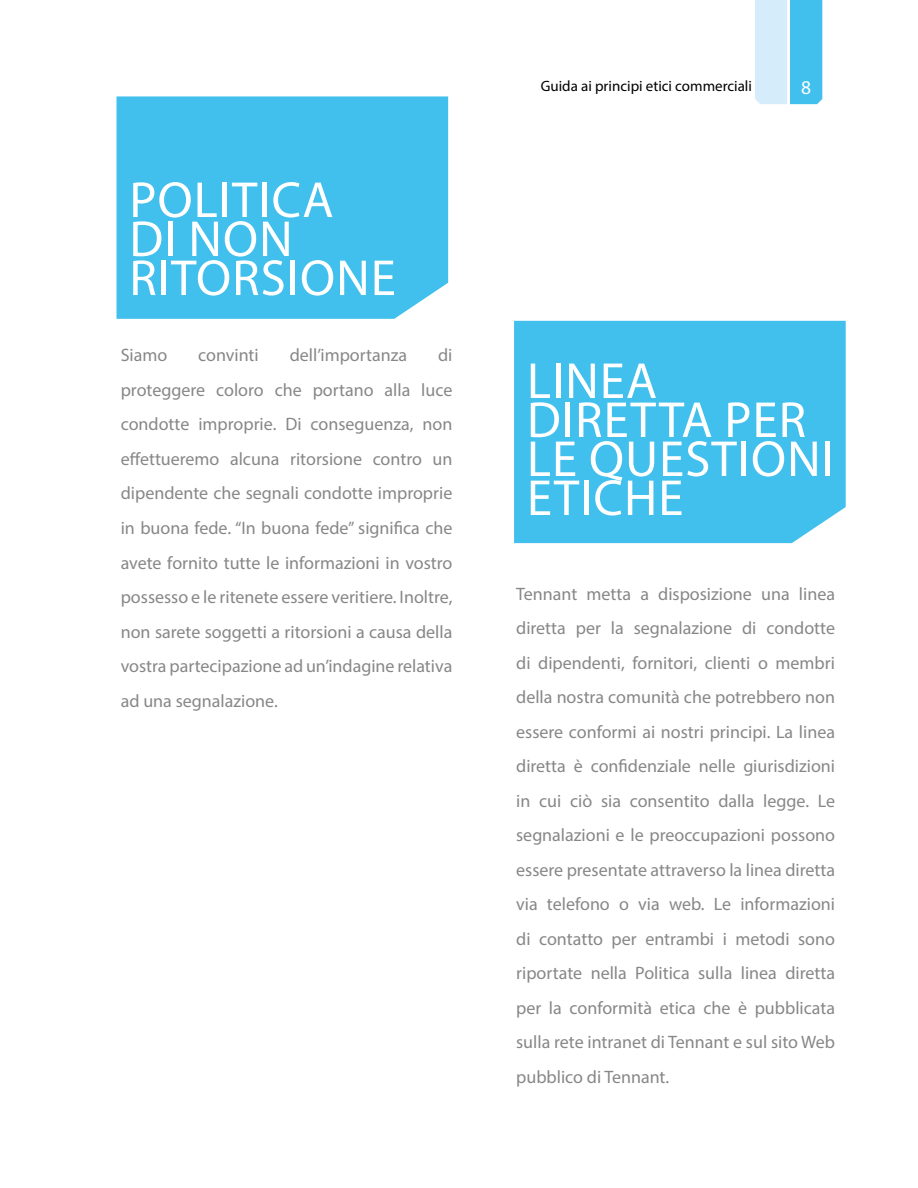
<style>
.page{position:relative;width:918px;height:1188px;background:#fff}
.page>*{position:absolute;margin:0;border:0;box-sizing:border-box;transform-origin:0 0}
.t1{font:51px/39px "Myriad Pro";letter-spacing:.02em;color:#fff}
.t2{font:19.5px "Myriad Pro";color:#fff}
.t3{font:18px/34.5px "Myriad Pro";color:#878787;text-align:justify}
.t4{font:15px "Myriad Pro";color:#000}
</style>
<div class="page">
<svg style="left:755px;top:0;width:67px;height:104px"></svg>
<div style="left:117px;top:96px;width:331px;height:223px;background:#42c0ed"></div>
<div style="left:514px;top:321px;width:332px;height:222px;background:#42c0ed"></div>
<h1 class="t1" style="left:129px;top:180px;width:268px">POLITICA<br>DI NON<br>RITORSIONE</h1>
<p class="t3" style="left:121px;top:338px;width:333px;text-indent:317px">di proteggere coloro che portano alla luce condotte improprie. Di conseguenza, non effettueremo alcuna ritorsione contro un dipendente che segnali condotte improprie in buona fede. “In buona fede” significa che avete fornito tutte le informazioni in vostro possesso e le ritenete essere veritiere. Inoltre, non sarete soggetti a ritorsioni a causa della vostra partecipazione ad un’indagine relativa ad una segnalazione.</p>
<p class="t3" style="left:121px;top:338px;width:48px">Siamo</p>
<p class="t3" style="left:198px;top:338px;width:62px">convinti</p>
<p class="t3" style="left:290px;top:338px;width:119px">dell’importanza</p>
<p class="t4" style="left:541px;top:76px;width:213px">Guida ai principi etici commerciali</p>
<p class="t2" style="left:801px;top:76px;width:12px">8</p>
<h1 class="t1" style="left:527px;top:361px;width:308px">LINEA<br>DIRETTA PER<br>LE QUESTIONI<br>ETICHE</h1>
<p class="t3" style="left:516px;top:576px;width:320px">Tennant metta a disposizione una linea diretta per la segnalazione di condotte di dipendenti, fornitori, clienti o membri della nostra comunità che potrebbero non essere conformi ai nostri principi. La linea diretta è confidenziale nelle giurisdizioni in cui ciò sia consentito dalla legge. Le segnalazioni e le preoccupazioni possono essere presentate attraverso la linea diretta via telefono o via web. Le informazioni di contatto per entrambi i metodi sono riportate nella Politica sulla linea diretta per la conformità etica che è pubblicata sulla rete intranet di Tennant e sul sito Web pubblico di Tennant.</p>
</div>
